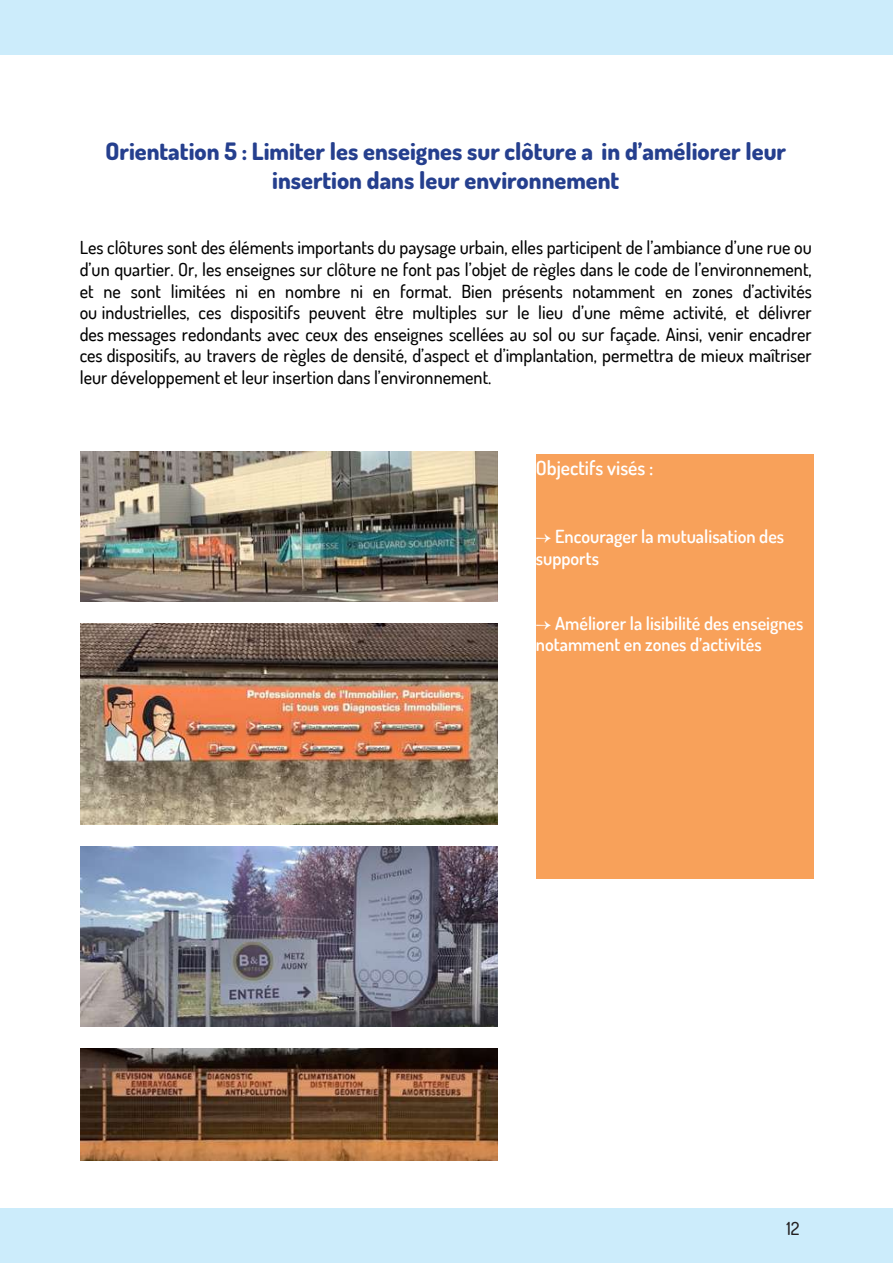
<style>
.page{position:relative;width:893px;height:1263px;background:#fff}
.page>*{position:absolute;margin:0;border:0;box-sizing:border-box;transform-origin:0 0}
.t1{font:800 24px/28.8px "Dosis";color:#253f8e;text-align:center}
.t2{font:600 19.5px "Dosis";color:#fff}
.t3{font:500 18px/21.6px "Dosis";color:#000;text-align:justify}
.t4{font:600 18px/21.6px "Dosis";color:#fff}
.t5{font:500 18px "Dosis";color:#231f20}
.s1{font-family:"Minion Pro";font-weight:400}
</style>
<div class="page">
<div style="left:0;top:1209px;width:893px;height:54px;background:#ccecfb"></div>
<div style="left:536px;top:455px;width:277px;height:424px;background:#f8a15a"></div>
<img style="left:80px;top:451px;width:417px;height:151px">
<img style="left:80px;top:623px;width:417px;height:202px">
<img style="left:80px;top:846px;width:417px;height:181px">
<img style="left:80px;top:1048px;width:417px;height:113px">
<div style="left:0;top:0;width:893px;height:54px;background:#ccecfb"></div>
<h1 class="t1" style="left:106px;top:136px;width:682px">Orientation 5 : Limiter les enseignes sur clôture a in d’améliorer leur insertion dans leur environnement</h1>
<p class="t3" style="left:80px;top:237px;width:733px">Les clôtures sont des éléments importants du paysage urbain, elles participent de l’ambiance d’une rue ou d’un quartier. Or, les enseignes sur clôture ne font pas l’objet de règles dans le code de l’environnement, et ne sont limitées ni en nombre ni en format. Bien présents notamment en zones d’activités ou industrielles, ces dispositifs peuvent être multiples sur le lieu d’une même activité, et délivrer des messages redondants avec ceux des enseignes scellées au sol ou sur façade. Ainsi, venir encadrer ces dispositifs, au travers de règles de densité, d’aspect et d’implantation, permettra de mieux maîtriser leur développement et leur insertion dans l’environnement.</p>
<p class="t2" style="left:536px;top:455px;width:119px">Objectifs visés :</p>
<p class="t4" style="left:536px;top:525px;width:250px"><span class="s1">→</span> Encourager la mutualisation des supports</p>
<p class="t4" style="left:536px;top:612px;width:269px"><span class="s1">→</span> Améliorer la lisibilité des enseignes notamment en zones d’activités</p>
<p class="t5" style="left:786px;top:1216px;width:15px">12</p>
</div>
